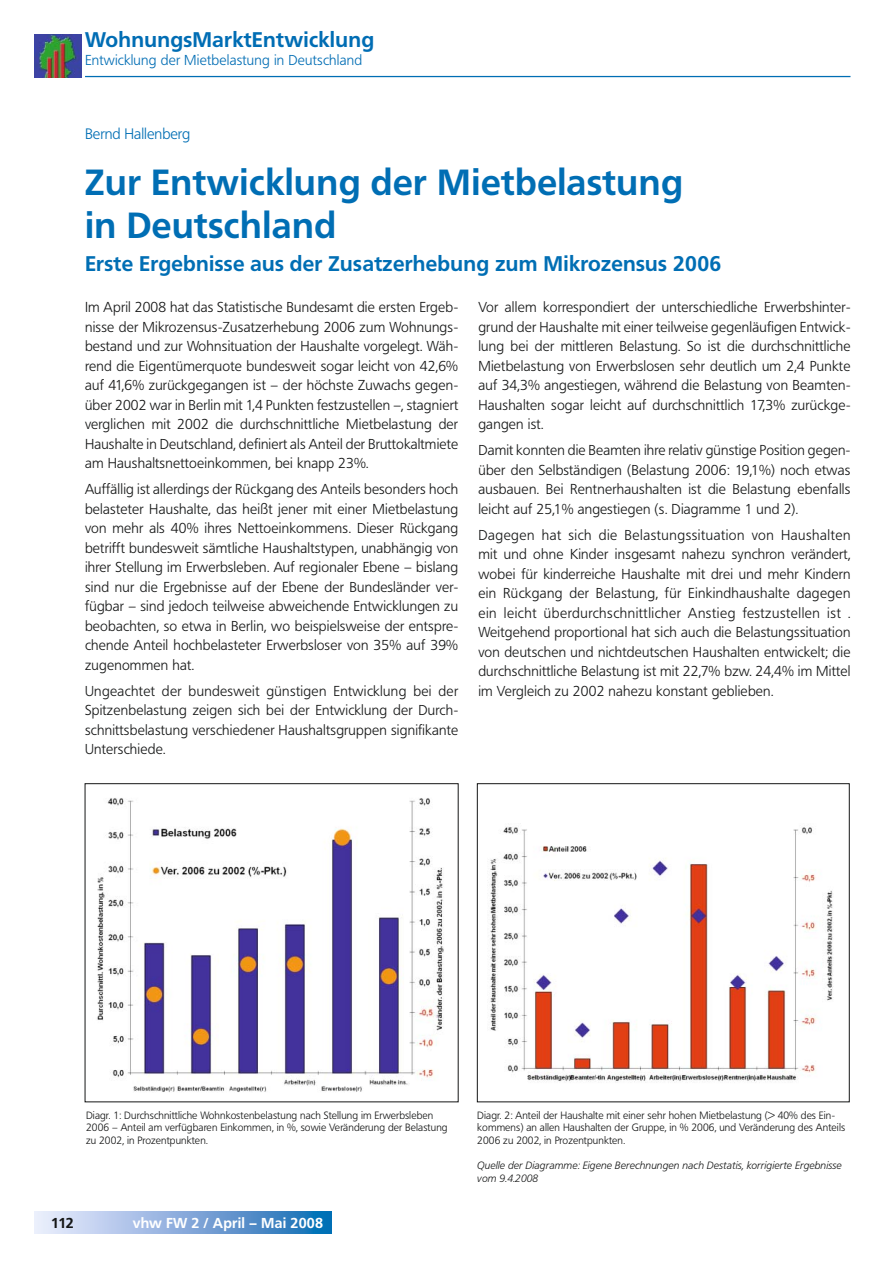
<style>
.page{position:relative;width:893px;height:1263px;background:#fff}
.page>*{position:absolute;margin:0;border:0;box-sizing:border-box;transform-origin:0 0}
.t1{font:700 36px/43.5px "Frutiger BQ";letter-spacing:.015em;color:#006eb4}
.t2{font:700 21px "Frutiger BQ";letter-spacing:.015em;color:#006eb4}
.t3{font:700 21px "Frutiger BQ";letter-spacing:.015em;color:#006db4}
.t4{font:300 15px "Frutiger BQ";color:#006eb4}
.t5{font:300 14.25px/19.5px "Frutiger BQ";letter-spacing:.015em;color:#151616;text-align:justify}
.t6{font:300 14.25px "Frutiger BQ";letter-spacing:.015em;color:#006db4}
.t7{font:700 14.25px "Frutiger BQ";letter-spacing:.015em;color:#fff}
.t8{font:700 14.25px "Frutiger BQ";color:#151616}
.t9{font:300 10.5px/12.6px "Frutiger BQ";letter-spacing:.01em;color:#151616}
.t10{font:italic 300 10.5px/12.6px "Frutiger BQ";letter-spacing:.01em;color:#151616}
</style>
<div class="page">
<svg style="left:34px;top:1212px;width:298px;height:21px;background:#82abd9"></svg>
<hr style="left:85px;top:76px;width:765px;height:1px;background:#006eb4">
<img style="left:34px;top:34px;width:48px;height:44px">
<img style="left:97px;top:798px;width:347px;height:294px">
<img style="left:490px;top:827px;width:343px;height:255px">
<div style="left:477px;top:783px;width:373px;height:319px;border:1px solid #151616"></div>
<h2 class="t3" style="left:85px;top:31px;width:290px">WohnungsMarktEntwicklung</h2>
<p class="t6" style="left:85px;top:55px;width:279px">Entwicklung der Mietbelastung in Deutschland</p>
<p class="t4" style="left:85px;top:127px;width:107px">Bernd Hallenberg</p>
<h1 class="t1" style="left:85px;top:163px;width:599px">Zur Entwicklung der Mietbelastung in Deutschland</h1>
<h2 class="t2" style="left:85px;top:255px;width:638px">Erste Ergebnisse aus der Zusatzerhebung zum Mikrozensus 2006</h2>
<p class="t5" style="left:85px;top:299px;width:375px">Im April 2008 hat das Statistische Bundesamt die ersten Ergeb&shy;nisse der Mikrozensus-Zusatzerhebung 2006 zum Wohnungs&shy;bestand und zur Wohnsituation der Haushalte vorgelegt. Wäh&shy;rend die Eigentümerquote bundesweit sogar leicht von 42,6% auf 41,6% zurückgegangen ist – der höchste Zuwachs gegen&shy;über 2002 war in Berlin mit 1,4 Punkten festzustellen –, stagniert verglichen mit 2002 die durchschnittliche Mietbelastung der Haushalte in Deutschland, definiert als Anteil der Bruttokaltmiete am Haushaltsnettoeinkommen, bei knapp 23%.</p>
<p class="t5" style="left:85px;top:481px;width:375px">Auffällig ist allerdings der Rückgang des Anteils besonders hoch belasteter Haushalte, das heißt jener mit einer Mietbelastung von mehr als 40% ihres Nettoeinkommens. Dieser Rückgang betrifft bundesweit sämtliche Haushaltstypen, unabhängig von ihrer Stellung im Erwerbsleben. Auf regionaler Ebene – bislang sind nur die Ergebnisse auf der Ebene der Bundesländer ver&shy;fügbar – sind jedoch teilweise abweichende Entwicklungen zu beobachten, so etwa in Berlin, wo beispielsweise der entspre&shy;chende Anteil hochbelasteter Erwerbsloser von 35% auf 39% zugenommen hat.</p>
<p class="t5" style="left:85px;top:682px;width:375px">Ungeachtet der bundesweit günstigen Entwicklung bei der Spitzenbelastung zeigen sich bei der Entwicklung der Durch&shy;schnittsbelastung verschiedener Haushaltsgruppen signifikante Unterschiede.</p>
<p class="t5" style="left:478px;top:299px;width:374px">Vor allem korrespondiert der unterschiedliche Erwerbshinter&shy;grund der Haushalte mit einer teilweise gegenläufigen Entwick&shy;lung bei der mittleren Belastung. So ist die durchschnittliche Mietbelastung von Erwerbslosen sehr deutlich um 2,4 Punkte auf 34,3% angestiegen, während die Belastung von Beamten-Haushalten sogar leicht auf durchschnittlich 17,3% zurückge&shy;gangen ist.</p>
<p class="t5" style="left:478px;top:442px;width:374px">Damit konnten die Beamten ihre relativ günstige Position gegen&shy;über den Selbständigen (Belastung 2006: 19,1%) noch etwas ausbauen. Bei Rentnerhaushalten ist die Belastung ebenfalls leicht auf 25,1% angestiegen (s. Diagramme 1 und 2).</p>
<p class="t5" style="left:478px;top:526px;width:374px">Dagegen hat sich die Belastungssituation von Haushalten mit und ohne Kinder insgesamt nahezu synchron verändert, wobei für kinderreiche Haushalte mit drei und mehr Kindern ein Rückgang der Belastung, für Einkindhaushalte dagegen ein leicht überdurchschnittlicher Anstieg festzustellen ist .<br>Weitgehend proportional hat sich auch die Belastungssituation von deutschen und nichtdeutschen Haushalten entwickelt; die durchschnittliche Belastung ist mit 22,7% bzw. 24,4% im Mittel im Vergleich zu 2002 nahezu konstant geblieben.</p>
<p class="t9" style="left:86px;top:1109px;width:363px">Diagr. 1: Durchschnittliche Wohnkostenbelastung nach Stellung im Erwerbsleben<br>2006 – Anteil am verfügbaren Einkommen, in %, sowie Veränderung der Belastung zu 2002, in Prozentpunkten.</p>
<p class="t9" style="left:477px;top:1109px;width:369px">Diagr. 2: Anteil der Haushalte mit einer sehr hohen Mietbelastung (&gt; 40% des Ein&shy;kommens) an allen Haushalten der Gruppe, in % 2006, und Veränderung des Anteils<br>2006 zu 2002, in Prozentpunkten.</p>
<p class="t10" style="left:477px;top:1160px;width:366px">Quelle der Diagramme: Eigene Berechnungen nach Destatis, korrigierte Ergebnisse vom 9.4.2008</p>
<p class="t8" style="left:51px;top:1216px;width:24px">112</p>
<p class="t7" style="left:133px;top:1216px;width:192px">vhw FW 2 / April – Mai 2008</p>
</div>
